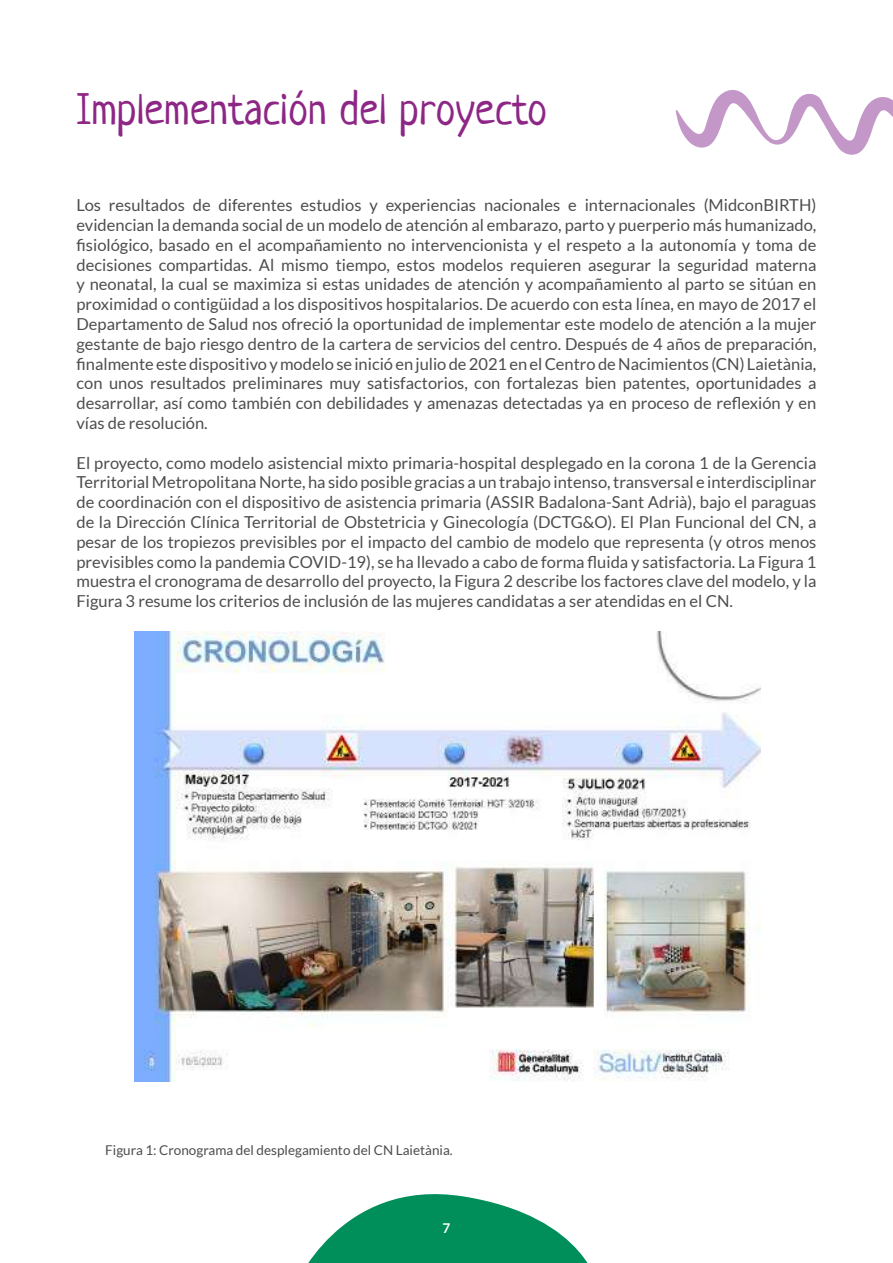
<style>
.page{position:relative;width:893px;height:1263px;background:#fff}
.page>*{position:absolute;margin:0;border:0;box-sizing:border-box;transform-origin:0 0}
.t1{font:45px "Neucha";color:#8d2685}
.t2{font:16.5px/19.8px "Lato";color:#4d4d4d;text-align:justify}
.t3{font:13.5px "Lato";color:#4d4d4d}
.t4{font:700 13.5px "Lato";color:#fff}
</style>
<div class="page">
<svg style="left:308px;top:1194px;width:280px;height:69px"></svg>
<svg style="left:676px;top:90px;width:217px;height:65px"></svg>
<img style="left:134px;top:631px;width:626px;height:450px">
<h1 class="t1" style="left:77px;top:81px;width:472px">Implementación del proyecto</h1>
<p class="t2" style="left:77px;top:195px;width:741px">Los resultados de diferentes estudios y experiencias nacionales e internacionales (MidconBIRTH) evidencian la demanda social de un modelo de atención al embarazo, parto y puerperio más humanizado, fisiológico, basado en el acompañamiento no intervencionista y el respeto a la autonomía y toma de decisiones compartidas. Al mismo tiempo, estos modelos requieren asegurar la seguridad materna y neonatal, la cual se maximiza si estas unidades de atención y acompañamiento al parto se sitúan en proximidad o contigüidad a los dispositivos hospitalarios. De acuerdo con esta línea, en mayo de 2017 el Departamento de Salud nos ofreció la oportunidad de implementar este modelo de atención a la mujer gestante de bajo riesgo dentro de la cartera de servicios del centro. Después de 4 años de preparación, finalmente este dispositivo y modelo se inició en julio de 2021 en el Centro de Nacimientos (CN) Laietània, con unos resultados preliminares muy satisfactorios, con fortalezas bien patentes, oportunidades a desarrollar, así como también con debilidades y amenazas detectadas ya en proceso de reflexión y en vías de resolución.</p>
<p class="t2" style="left:77px;top:453px;width:741px">El proyecto, como modelo asistencial mixto primaria-hospital desplegado en la corona 1 de la Gerencia Territorial Metropolitana Norte, ha sido posible gracias a un trabajo intenso, transversal e interdisciplinar de coordinación con el dispositivo de asistencia primaria (ASSIR Badalona-Sant Adrià), bajo el paraguas de la Dirección Clínica Territorial de Obstetricia y Ginecología (DCTG&amp;O). El Plan Funcional del CN, a pesar de los tropiezos previsibles por el impacto del cambio de modelo que representa (y otros menos previsibles como la pandemia COVID-19), se ha llevado a cabo de forma fluida y satisfactoria. La Figura 1 muestra el cronograma de desarrollo del proyecto, la Figura 2 describe los factores clave del modelo, y la Figura 3 resume los criterios de inclusión de las mujeres candidatas a ser atendidas en el CN.</p>
<p class="t3" style="left:105px;top:1142px;width:349px">Figura 1: Cronograma del desplegamiento del CN Laietània.</p>
<p class="t4" style="left:443px;top:1221px;width:9px">7</p>
</div>
